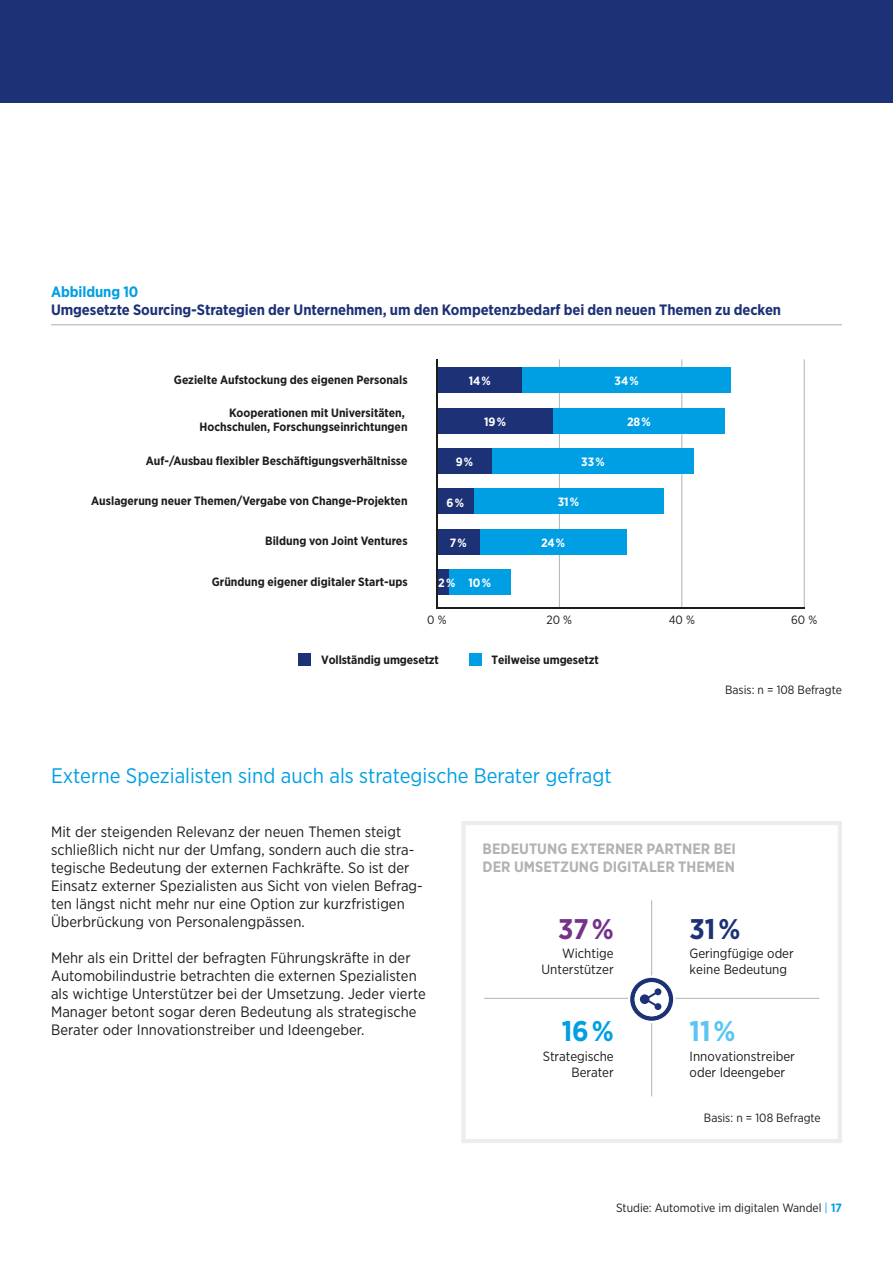
<style>
.page{position:relative;width:893px;height:1263px;background:#fff}
.page>*{position:absolute;margin:0;border:0;box-sizing:border-box;transform-origin:0 0}
.t1{font:700 28.5px "Gotham Narrow";color:#1d3176}
.t2{font:700 28.5px "Gotham Narrow";color:#009fe3}
.t3{font:700 28.5px "Gotham Narrow";color:#75328a}
.t4{font:700 28.5px "Gotham Narrow";color:#5bc5f2}
.t5{font:21px "Gotham Narrow";color:#009fe3}
.t6{font:15px/18px "Gotham Narrow";letter-spacing:.005em;color:#1d1d1b}
.t7{font:700 15px "Gotham Narrow";letter-spacing:-.005em;color:#1d3176}
.t8{font:700 15px/18px "Gotham Narrow";color:#b3b2b2}
.t9{font:700 15px "Gotham Narrow";letter-spacing:-.005em;color:#009fe3}
.t10{font:13.35px/16px "Gotham Narrow";color:#1d1d1b}
.t11{font:700 12px/14.4px "Gotham Narrow";color:#1d1d1b;text-align:right}
.t12{font:12px "Gotham Narrow";color:#1d1d1b}
.t13{font:700 12px "Gotham Narrow";color:#fff}
.s1{color:#009fe3}
.s2{font-weight:700;color:#009fe3}
</style>
<div class="page">
<hr style="left:51px;top:324px;width:791px;height:1px;background:#b3b2b2">
<div style="left:0;top:0;width:893px;height:102px;background:#1d3176"></div>
<hr style="left:559px;top:359px;width:1px;height:249px;background:#b3b2b2">
<hr style="left:681px;top:359px;width:1px;height:249px;background:#b3b2b2">
<hr style="left:804px;top:359px;width:1px;height:249px;background:#b3b2b2">
<div style="left:298px;top:653px;width:13px;height:13px;background:#1d3176"></div>
<div style="left:469px;top:653px;width:12px;height:13px;background:#009fe3"></div>
<div style="left:437px;top:368px;width:86px;height:25px;background:#1d3176"></div>
<div style="left:523px;top:368px;width:208px;height:25px;background:#009fe3"></div>
<div style="left:437px;top:448px;width:55px;height:26px;background:#1d3176"></div>
<div style="left:492px;top:448px;width:202px;height:26px;background:#009fe3"></div>
<div style="left:437px;top:489px;width:37px;height:25px;background:#1d3176"></div>
<div style="left:474px;top:489px;width:189px;height:25px;background:#009fe3"></div>
<div style="left:437px;top:569px;width:12px;height:26px;background:#1d3176"></div>
<div style="left:449px;top:569px;width:61px;height:26px;background:#009fe3"></div>
<div style="left:437px;top:408px;width:116px;height:25px;background:#1d3176"></div>
<div style="left:553px;top:408px;width:172px;height:25px;background:#009fe3"></div>
<hr style="left:437px;top:607px;width:368px;height:1px;background:#1d1d1b">
<div style="left:437px;top:529px;width:43px;height:25px;background:#1d3176"></div>
<div style="left:480px;top:529px;width:147px;height:25px;background:#009fe3"></div>
<hr style="left:436px;top:359px;width:2px;height:249px;background:#1d1d1b">
<div style="left:461px;top:821px;width:381px;height:322px;border:4px solid #ededed"></div>
<hr style="left:651px;top:900px;width:1px;height:196px;background:#b3b2b2">
<hr style="left:484px;top:998px;width:335px;height:1px;background:#b3b2b2">
<svg style="left:628px;top:975px;width:47px;height:48px"></svg>
<div style="left:635px;top:982px;width:34px;height:34px;background:#fff;border-radius:50%"></div>
<svg style="left:640px;top:988px;width:21px;height:22px"></svg>
<p class="t9" style="left:51px;top:282px;width:89px">Abbildung 10</p>
<p class="t7" style="left:51px;top:300px;width:732px">Umgesetzte Sourcing-Strategien der Unternehmen, um den Kompetenzbedarf bei den neuen Themen zu decken</p>
<p class="t11" style="left:174px;top:372px;width:235px">Gezielte Aufstockung des eigenen Personals</p>
<p class="t11" style="left:200px;top:405px;width:210px">Kooperationen mit Universitäten,<br>Hochschulen, Forschungseinrichtungen</p>
<p class="t13" style="left:469px;top:373px;width:24px">14%</p>
<p class="t13" style="left:614px;top:373px;width:26px">34%</p>
<p class="t13" style="left:484px;top:414px;width:23px">19%</p>
<p class="t13" style="left:627px;top:414px;width:25px">28%</p>
<p class="t11" style="left:146px;top:453px;width:263px">Auf-/Ausbau flexibler Beschäftigungsverhältnisse</p>
<p class="t11" style="left:91px;top:493px;width:318px">Auslagerung neuer Themen/Vergabe von Change-Projekten</p>
<p class="t13" style="left:456px;top:454px;width:19px">9%</p>
<p class="t13" style="left:581px;top:454px;width:25px">33%</p>
<p class="t13" style="left:447px;top:495px;width:19px">6%</p>
<p class="t13" style="left:558px;top:494px;width:23px">31%</p>
<p class="t11" style="left:265px;top:534px;width:144px">Bildung von Joint Ventures</p>
<p class="t11" style="left:212px;top:574px;width:197px">Gründung eigener digitaler Start-ups</p>
<p class="t13" style="left:450px;top:535px;width:18px">7%</p>
<p class="t13" style="left:541px;top:535px;width:26px">24%</p>
<p class="t13" style="left:438px;top:575px;width:19px">2%</p>
<p class="t13" style="left:468px;top:575px;width:24px">10%</p>
<p class="t12" style="left:427px;top:612px;width:21px">0 %</p>
<p class="t12" style="left:547px;top:612px;width:27px">20 %</p>
<p class="t12" style="left:669px;top:612px;width:28px">40 %</p>
<p class="t12" style="left:791px;top:612px;width:28px">60 %</p>
<p class="t11" style="left:321px;top:652px;width:119px">Vollständig umgesetzt</p>
<p class="t11" style="left:492px;top:652px;width:109px">Teilweise umgesetzt</p>
<h2 class="t5" style="left:51px;top:763px;width:562px">Externe Spezialisten sind auch als strategische Berater gefragt</h2>
<p class="t12" style="left:725px;top:682px;width:118px">Basis: n = 108 Befragte</p>
<p class="t6" style="left:51px;top:822px;width:373px">Mit der steigenden Relevanz der neuen Themen steigt schließlich nicht nur der Umfang, sondern auch die stra&shy;tegische Bedeutung der externen Fachkräfte. So ist der Einsatz externer Spezialisten aus Sicht von vielen Befrag&shy;ten längst nicht mehr nur eine Option zur kurzfristigen Überbrückung von Personalengpässen.</p>
<p class="t6" style="left:51px;top:948px;width:376px">Mehr als ein Drittel der befragten Führungskräfte in der Automobilindustrie betrachten die externen Spezialisten als wichtige Unterstützer bei der Umsetzung. Jeder vierte Manager betont sogar deren Bedeutung als strategische Berater oder Innovationstreiber und Ideengeber.</p>
<p class="t8" style="left:483px;top:840px;width:255px">BEDEUTUNG EXTERNER PARTNER BEI<br>DER UMSETZUNG DIGITALER THEMEN</p>
<h1 class="t3" style="left:558px;top:910px;width:57px">37%</h1>
<h1 class="t1" style="left:690px;top:910px;width:52px">31%</h1>
<p class="t10" style="left:541px;top:945px;width:74px;text-align:right">Wichtige<br>Unterstützer</p>
<p class="t10" style="left:690px;top:945px;width:106px">Geringfügige oder keine Bedeutung</p>
<h1 class="t2" style="left:562px;top:1013px;width:54px">16%</h1>
<h1 class="t4" style="left:690px;top:1013px;width:48px">11%</h1>
<p class="t10" style="left:543px;top:1048px;width:72px;text-align:right">Strategische<br>Berater</p>
<p class="t10" style="left:690px;top:1048px;width:107px">Innovationstreiber oder Ideengeber</p>
<p class="t12" style="left:704px;top:1110px;width:118px">Basis: n = 108 Befragte</p>
<p class="t12" style="left:616px;top:1200px;width:227px">Studie: Automotive im digitalen Wandel <span class="s1">|</span> <span class="s2">17</span></p>
</div>
